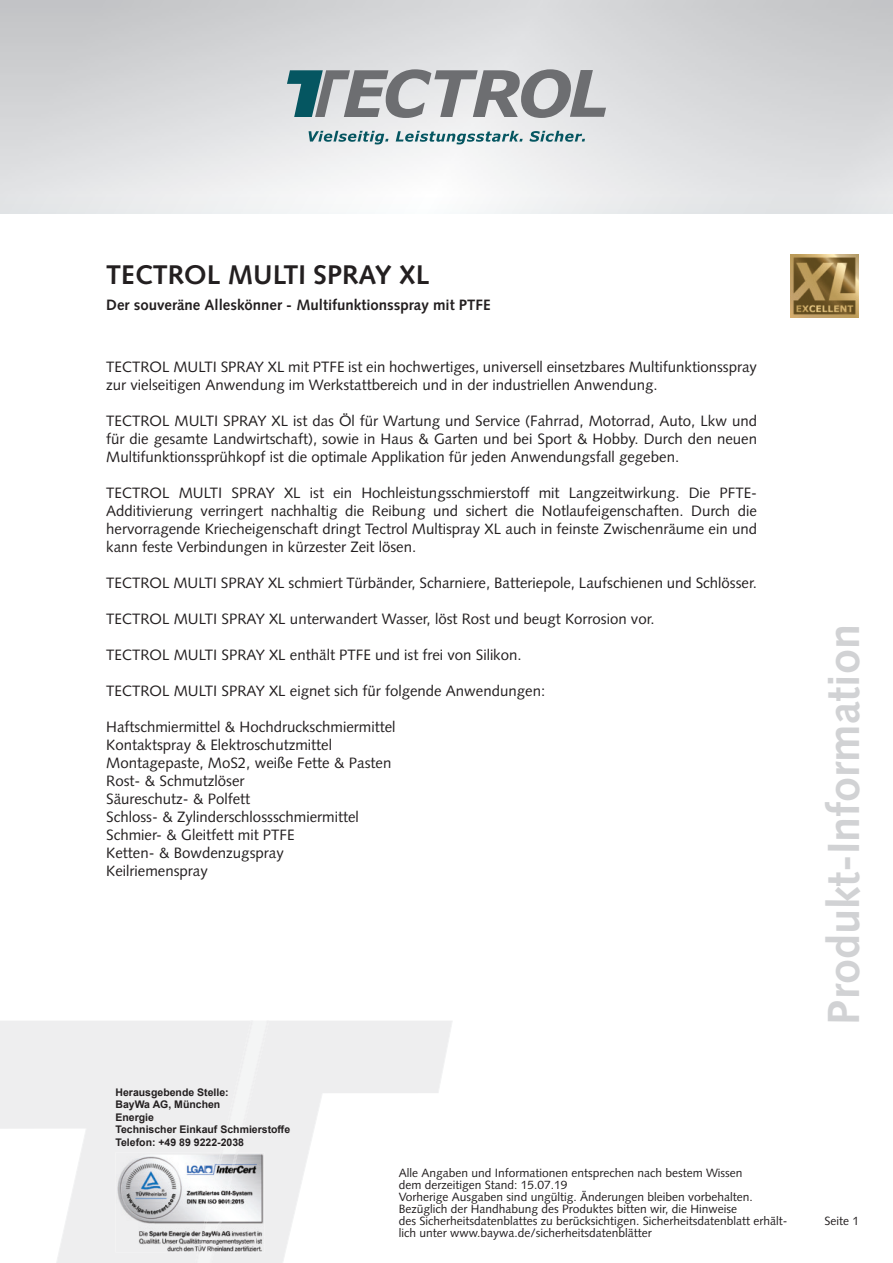
<style>
.page{position:relative;width:893px;height:1263px;background:#fff}
.page>*{position:absolute;margin:0;border:0;box-sizing:border-box;transform-origin:0 0}
.t1{font:700 45px "Syntax LT Std";color:#d1d2d4}
.t2{font:700 27px "Syntax LT Std";color:#231f20}
.t3{font:15px/18px "Syntax LT Std";color:#231f20}
.t4{font:700 15px "Syntax LT Std";color:#231f20}
.t5{font:12px/12px "Syntax LT Std";color:#231f20}
.t6{font:700 10.5px/12.6px "Arial";color:#231f20}
</style>
<div class="page">
<svg style="left:269px;top:1021px;width:183px;height:242px"></svg>
<svg style="left:0;top:1021px;width:269px;height:242px"></svg>
<img style="left:115px;top:1152px;width:82px;height:100px">
<img style="left:197px;top:1152px;width:1px;height:100px">
<img style="left:198px;top:1152px;width:14px;height:100px">
<img style="left:238px;top:1152px;width:26px;height:100px">
<img style="left:237px;top:1152px;width:1px;height:100px">
<img style="left:212px;top:1152px;width:1px;height:100px">
<img style="left:213px;top:1152px;width:24px;height:100px">
<svg style="left:308px;top:131px;width:80px;height:13px"></svg>
<svg style="left:395px;top:131px;width:127px;height:13px"></svg>
<svg style="left:529px;top:131px;width:56px;height:11px"></svg>
<svg style="left:287px;top:69px;width:319px;height:49px;background:#a0a7a9"></svg>
<img style="left:790px;top:255px;width:68px;height:62px">
<h2 class="t2" style="left:106px;top:263px;width:324px">TECTROL MULTI SPRAY XL</h2>
<p class="t4" style="left:106px;top:299px;width:386px">Der souveräne Alleskönner - Multifunktionsspray mit PTFE</p>
<p class="t3" style="left:106px;top:359px;width:652px">TECTROL MULTI SPRAY XL mit PTFE ist ein hochwertiges, universell einsetzbares Multifunktionsspray zur vielseitigen Anwendung im Werkstattbereich und in der industriellen Anwendung.</p>
<p class="t3" style="left:106px;top:413px;width:652px;text-align:justify">TECTROL MULTI SPRAY XL ist das Öl für Wartung und Service (Fahrrad, Motorrad, Auto, Lkw und für die gesamte Landwirtschaft), sowie in Haus &amp; Garten und bei Sport &amp; Hobby. Durch den neuen Multifunktionssprühkopf ist die optimale Applikation für jeden Anwendungsfall gegeben.</p>
<p class="t3" style="left:106px;top:485px;width:652px;text-align:justify">TECTROL MULTI SPRAY XL ist ein Hochleistungsschmierstoff mit Langzeitwirkung. Die PFTE-Additivierung verringert nachhaltig die Reibung und sichert die Notlaufeigenschaften. Durch die hervorragende Kriecheigenschaft dringt Tectrol Multispray XL auch in feinste Zwischenräume ein und kann feste Verbindungen in kürzester Zeit lösen.</p>
<p class="t3" style="left:106px;top:575px;width:652px">TECTROL MULTI SPRAY XL schmiert Türbänder, Scharniere, Batteriepole, Laufschienen und Schlösser.</p>
<p class="t3" style="left:106px;top:611px;width:550px">TECTROL MULTI SPRAY XL unterwandert Wasser, löst Rost und beugt Korrosion vor.</p>
<p class="t3" style="left:106px;top:647px;width:417px">TECTROL MULTI SPRAY XL enthält PTFE und ist frei von Silikon.</p>
<p class="t3" style="left:106px;top:683px;width:440px">TECTROL MULTI SPRAY XL eignet sich für folgende Anwendungen:</p>
<p class="t3" style="left:106px;top:719px;width:291px">Haftschmiermittel &amp; Hochdruckschmiermittel<br>Kontaktspray &amp; Elektroschutzmittel<br>Montagepaste, MoS2, weiße Fette &amp; Pasten<br>Rost- &amp; Schmutzlöser<br>Säureschutz- &amp; Polfett<br>Schloss- &amp; Zylinderschlossschmiermittel<br>Schmier- &amp; Gleitfett mit PTFE<br>Ketten- &amp; Bowdenzugspray<br>Keilriemenspray</p>
<p class="t6" style="left:115px;top:1087px;width:176px">Herausgebende Stelle:<br>BayWa AG, München<br>Energie<br>Technischer Einkauf Schmierstoffe<br>Telefon: +49 89 9222-2038</p>
<p class="t5" style="left:398px;top:1168px;width:390px">Alle Angaben und Informationen entsprechen nach bestem Wissen<br>dem derzeitigen Stand: 15.07.19<br>Vorherige Ausgaben sind ungültig. Änderungen bleiben vorbehalten.<br>Bezüglich der Handhabung des Produktes bitten wir, die Hinweise<br>des Sicherheitsdatenblattes zu berücksichtigen. Sicherheitsdatenblatt erhält&shy;lich unter www.baywa.de/sicherheitsdatenblätter</p>
<h1 class="t1" style="left:825px;top:1025px;width:402px;rotate:-90deg">Produkt-Information</h1>
<p class="t5" style="left:824px;top:1215px;width:36px">Seite 1</p>
</div>
